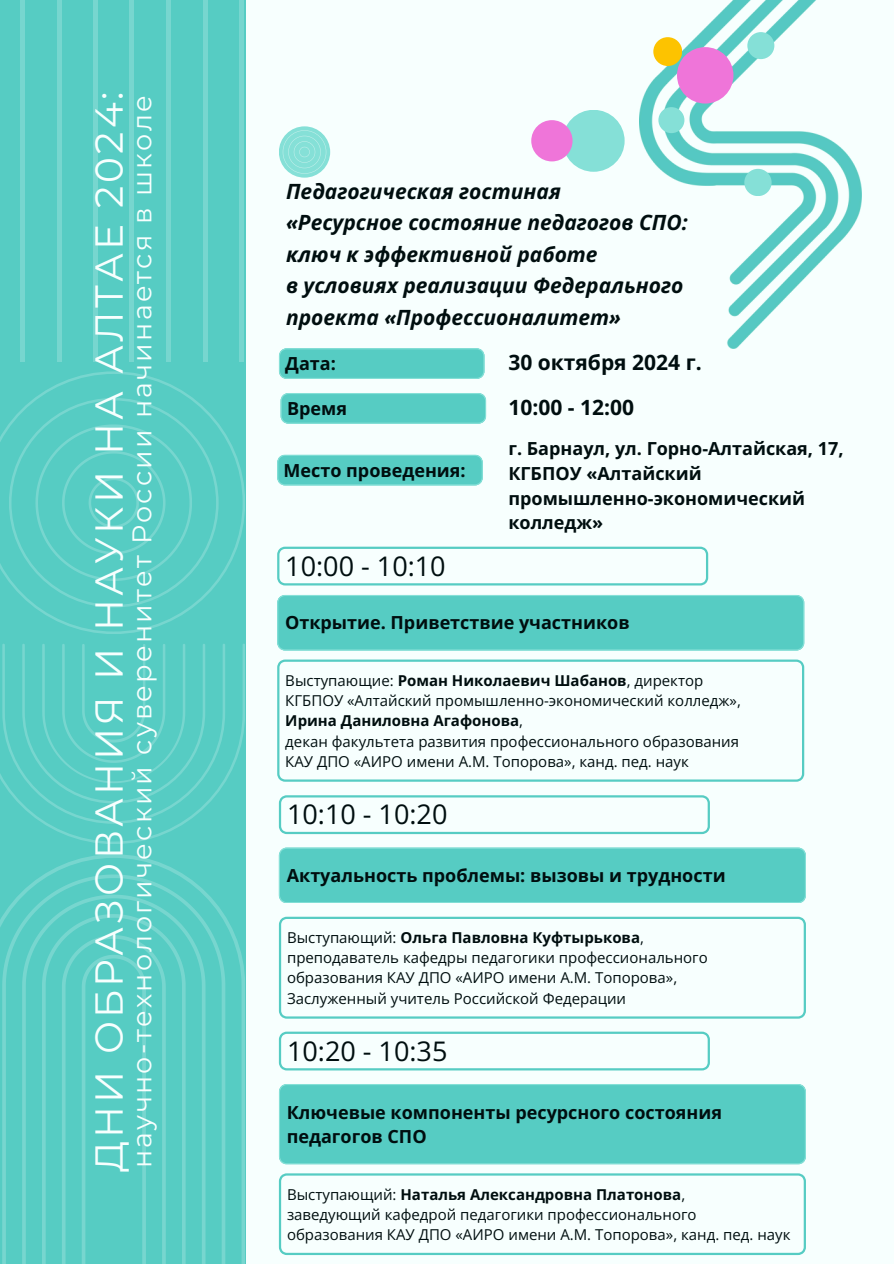
<style>
.page{position:relative;width:894px;height:1264px;background:#fff}
.page>*{position:absolute;margin:0;border:0;box-sizing:border-box;transform-origin:0 0}
.t1{font:39px "Montserrat";letter-spacing:.08em;color:#f7fffe}
.t2{font:27px "Montserrat";letter-spacing:.08em;color:#f7fffe}
.t3{font:27px "Open Sans";color:#000e0f}
.t4{font:italic 700 21px/31.5px "Open Sans";color:#000e0f}
.t5{font:700 21px "Open Sans";color:#000e0f}
.t6{font:700 18px/24.8px "Open Sans";color:#000e0f}
.t7{font:15px/20.2px "Open Sans";color:#000e0f}
.t8{font:700 15px "Open Sans";color:#000e0f}
.s1{font-weight:400}
</style>
<div class="page">
<div style="left:0;top:0;width:893px;height:1263px;background:#f7fffe"></div>
<div style="left:0;top:0;width:245px;height:1263px;background:#56ccc3"></div>
<svg style="left:0;top:854px;width:245px;height:409px"></svg>
<svg style="left:0;top:371px;width:245px;height:262px"></svg>
<svg style="left:0;top:644px;width:245px;height:200px"></svg>
<div style="left:20px;top:0;width:5px;height:362px;background:#77d6cf"></div>
<hr style="left:57px;top:0;width:4px;height:362px;background:#77d6cf">
<div style="left:93px;top:0;width:5px;height:362px;background:#77d6cf"></div>
<hr style="left:130px;top:0;width:4px;height:362px;background:#77d6cf">
<hr style="left:166px;top:0;width:4px;height:362px;background:#77d6cf">
<hr style="left:203px;top:0;width:4px;height:362px;background:#77d6cf">
<div style="left:239px;top:0;width:5px;height:362px;background:#77d6cf"></div>
<svg style="left:279px;top:126px;width:52px;height:52px"></svg>
<div style="left:562px;top:110px;width:62px;height:62px;background:#85e0d7;border-radius:50%"></div>
<div style="left:531px;top:120px;width:41px;height:41px;background:#ef75d9;border-radius:50%"></div>
<img style="left:639px;top:0;width:222px;height:348px">
<div style="left:744px;top:169px;width:27px;height:27px;background:#85e0d7;border-radius:50%"></div>
<div style="left:747px;top:32px;width:27px;height:27px;background:#85e0d7;border-radius:50%"></div>
<div style="left:658px;top:107px;width:26px;height:26px;background:#85e0d7;border-radius:50%"></div>
<div style="left:676px;top:47px;width:57px;height:57px;background:#ef75d9;border-radius:50%"></div>
<div style="left:653px;top:37px;width:29px;height:29px;background:#fdc300;border-radius:50%"></div>
<svg style="left:277px;top:659px;width:526px;height:122px"></svg>
<div style="left:277px;top:595px;width:527px;height:55px;background:#56ccc3"></div>
<svg style="left:277px;top:546px;width:431px;height:39px"></svg>
<svg style="left:279px;top:916px;width:526px;height:102px"></svg>
<div style="left:279px;top:847px;width:526px;height:56px;background:#56ccc3"></div>
<svg style="left:279px;top:795px;width:430px;height:39px"></svg>
<svg style="left:279px;top:348px;width:205px;height:31px"></svg>
<svg style="left:277px;top:454px;width:205px;height:31px"></svg>
<svg style="left:279px;top:1173px;width:526px;height:81px"></svg>
<div style="left:279px;top:1084px;width:526px;height:80px;background:#56ccc3"></div>
<svg style="left:279px;top:1031px;width:430px;height:39px"></svg>
<svg style="left:280px;top:393px;width:206px;height:31px"></svg>
<h1 class="t1" style="left:85px;top:1172px;width:1082px;rotate:-90deg">ДНИ ОБРАЗОВАНИЯ И НАУКИ НА АЛТАЕ 2024:</h1>
<h2 class="t2" style="left:125px;top:1167px;width:1073px;rotate:-90deg">научно-технологический суверенитет России начинается в школе</h2>
<h4 class="t4" style="left:286px;top:175px;width:403px">Педагогическая гостиная<br>«Ресурсное состояние педагогов СПО: ключ к эффективной работе</h4>
<p class="t4" style="left:286px;top:269px;width:399px">в условиях реализации Федерального проекта «Профессионалитет»</p>
<h2 class="t6" style="left:285px;top:351px;width:52px">Дата:</h2>
<h4 class="t5" style="left:508px;top:348px;width:195px">30 октября 2024 г.</h4>
<p class="t5" style="left:508px;top:392px;width:127px">10:00 - 12:00</p>
<p class="t6" style="left:287px;top:396px;width:61px">Время</p>
<p class="t6" style="left:283px;top:457px;width:183px">Место проведения:</p>
<p class="t3" style="left:285px;top:547px;width:162px">10:00 - 10:10</p>
<p class="t6" style="left:508px;top:435px;width:336px">г. Барнаул, ул. Горно-Алтайская, 17,<br>КГБПОУ «Алтайский</p>
<p class="t6" style="left:508px;top:485px;width:298px">промышленно-экономический колледж»</p>
<h3 class="t6" style="left:285px;top:610px;width:346px">Открытие. Приветствие участников</h3>
<p class="t8" style="left:285px;top:669px;width:419px"><span class="s1">Выступающие:</span> Роман Николаевич Шабанов<span class="s1">, директор</span></p>
<p class="t7" style="left:285px;top:690px;width:457px">КГБПОУ «Алтайский промышленно-экономический колледж»,</p>
<p class="t8" style="left:285px;top:710px;width:239px">Ирина Даниловна Агафонова<span class="s1">,</span></p>
<p class="t7" style="left:285px;top:730px;width:455px">декан факультета развития профессионального образования</p>
<p class="t7" style="left:285px;top:751px;width:405px">КАУ ДПО «АИРО имени А.М. Топорова», канд. пед. наук</p>
<p class="t3" style="left:287px;top:795px;width:162px">10:10 - 10:20</p>
<p class="t6" style="left:287px;top:862px;width:440px">Актуальность проблемы: вызовы и трудности</p>
<p class="t8" style="left:287px;top:926px;width:358px"><span class="s1">Выступающий:</span> Ольга Павловна Куфтырькова<span class="s1">,</span></p>
<p class="t7" style="left:287px;top:947px;width:422px">преподаватель кафедры педагогики профессионального образования КАУ ДПО «АИРО имени А.М. Топорова»,</p>
<p class="t7" style="left:287px;top:987px;width:340px">Заслуженный учитель Российской Федерации</p>
<p class="t3" style="left:287px;top:1031px;width:162px">10:20 - 10:35</p>
<h4 class="t6" style="left:287px;top:1099px;width:436px">Ключевые компоненты ресурсного состояния педагогов СПО</h4>
<p class="t8" style="left:287px;top:1183px;width:399px"><span class="s1">Выступающий:</span> Наталья Александровна Платонова<span class="s1">,</span></p>
<h2 class="t7" style="left:287px;top:1203px;width:505px">заведующий кафедрой педагогики профессионального образования КАУ ДПО «АИРО имени А.М. Топорова», канд. пед. наук</h2>
</div>
